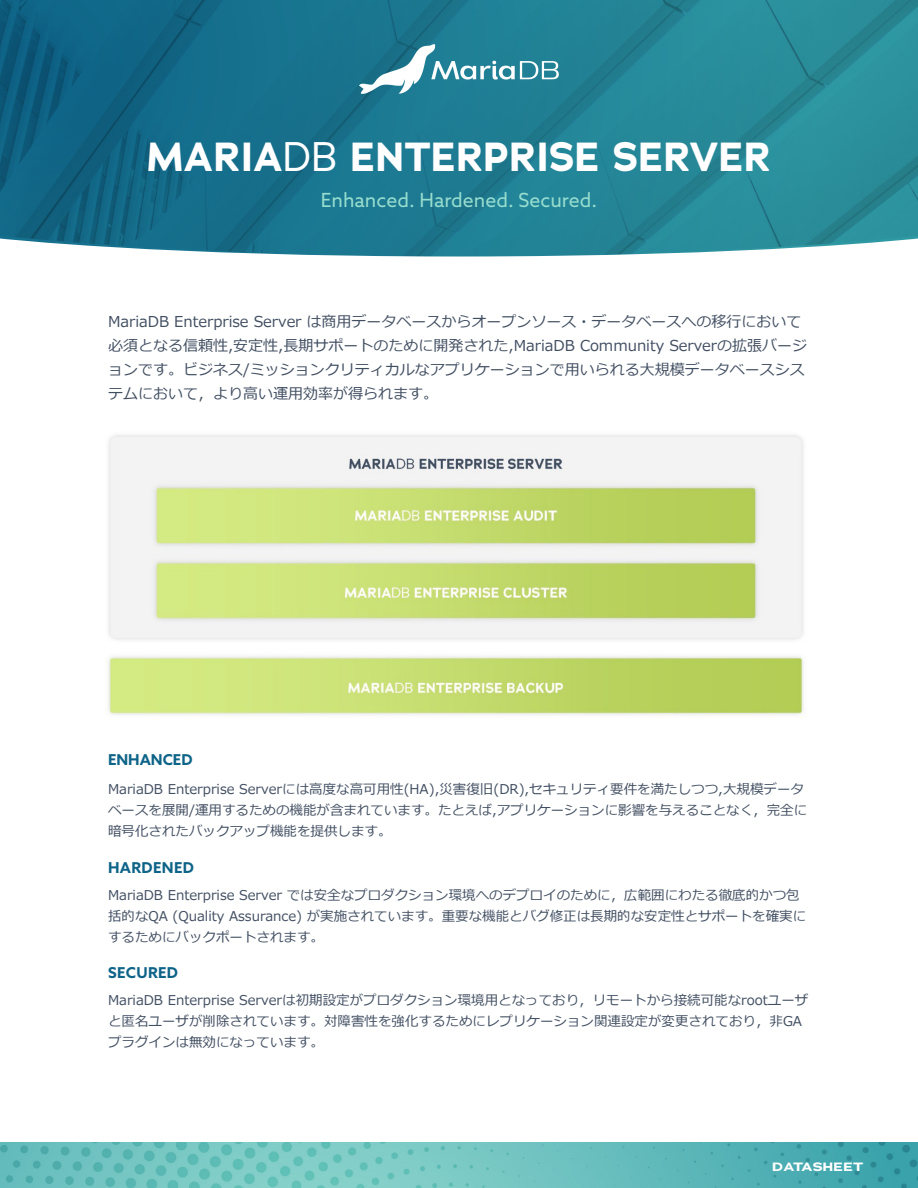
<style>
.page{position:relative;width:918px;height:1188px;background:#fff}
.page>*{position:absolute;margin:0;border:0;box-sizing:border-box;transform-origin:0 0}
.cover_title{font:700 40.5px "Adrianna";letter-spacing:.005em;color:#fff}
.coversub{font:19.5px "Azo Sans";color:#96ddcf}
.body{font:15px/24px "Meiryo W53";color:#424f62}
.body-2{font:700 15px "Azo Sans";letter-spacing:.025em;color:#0e6488}
.body-3{font:700 15px "Azo Sans";color:#0e6488}
.body-4{font:13.5px/21px "Meiryo W53";color:#424f62}
.t1{font:700 12px "Adrianna Extended";letter-spacing:.015em;color:#fff}
.s1{font-weight:400}
</style>
<div class="page">
<img style="left:0;top:0;width:918px;height:256px">
<img style="left:360px;top:44px;width:198px;height:50px">
<img style="left:0;top:1143px;width:918px;height:45px">
<img style="left:106px;top:435px;width:698px;height:282px">
<p class="cover_title" style="left:147px;top:130px;width:625px">MARIA<span class="s1">DB</span> ENTERPRISE SERVER</p>
<p class="coversub" style="left:321px;top:187px;width:278px">Enhanced. Hardened. Secured.</p>
<p class="body" style="left:108px;top:310px;width:701px">MariaDB Enterprise Server は商用データベースからオープンソース・データベースへの移行において必須となる信頼性,安定性,長期サポートのために開発された,MariaDB Community Serverの拡張バージョンです。ビジネス/ミッションクリティカルなアプリケーションで用いられる大規模データベースシステムにおいて，より高い運用効率が得られます。</p>
<p class="body-3" style="left:108px;top:750px;width:86px">ENHANCED</p>
<p class="body-4" style="left:108px;top:779px;width:701px">MariaDB Enterprise Serverには高度な高可用性(HA),災害復旧(DR),セキュリティ要件を満たしつつ,大規模データベースを展開/運用するための機能が含まれています。たとえば,アプリケーションに影響を与えることなく，完全に暗号化されたバックアップ機能を提供します。</p>
<p class="body-2" style="left:108px;top:857px;width:88px">HARDENED</p>
<p class="body-4" style="left:108px;top:885px;width:700px">MariaDB Enterprise Server では安全なプロダクション環境へのデプロイのために，広範囲にわたる徹底的かつ包括的なQA (Quality Assurance) が実施されています。重要な機能とバグ修正は長期的な安定性とサポートを確実にするためにバックポートされます。</p>
<p class="body-2" style="left:108px;top:963px;width:72px">SECURED</p>
<p class="body-4" style="left:108px;top:991px;width:702px">MariaDB Enterprise Serverは初期設定がプロダクション環境用となっており，リモートから接続可能なrootユーザと匿名ユーザが削除されています。対障害性を強化するためにレプリケーション関連設定が変更されており，非GAプラグインは無効になっています。</p>
<p class="t1" style="left:772px;top:1159px;width:92px">DATASHEET</p>
</div>
